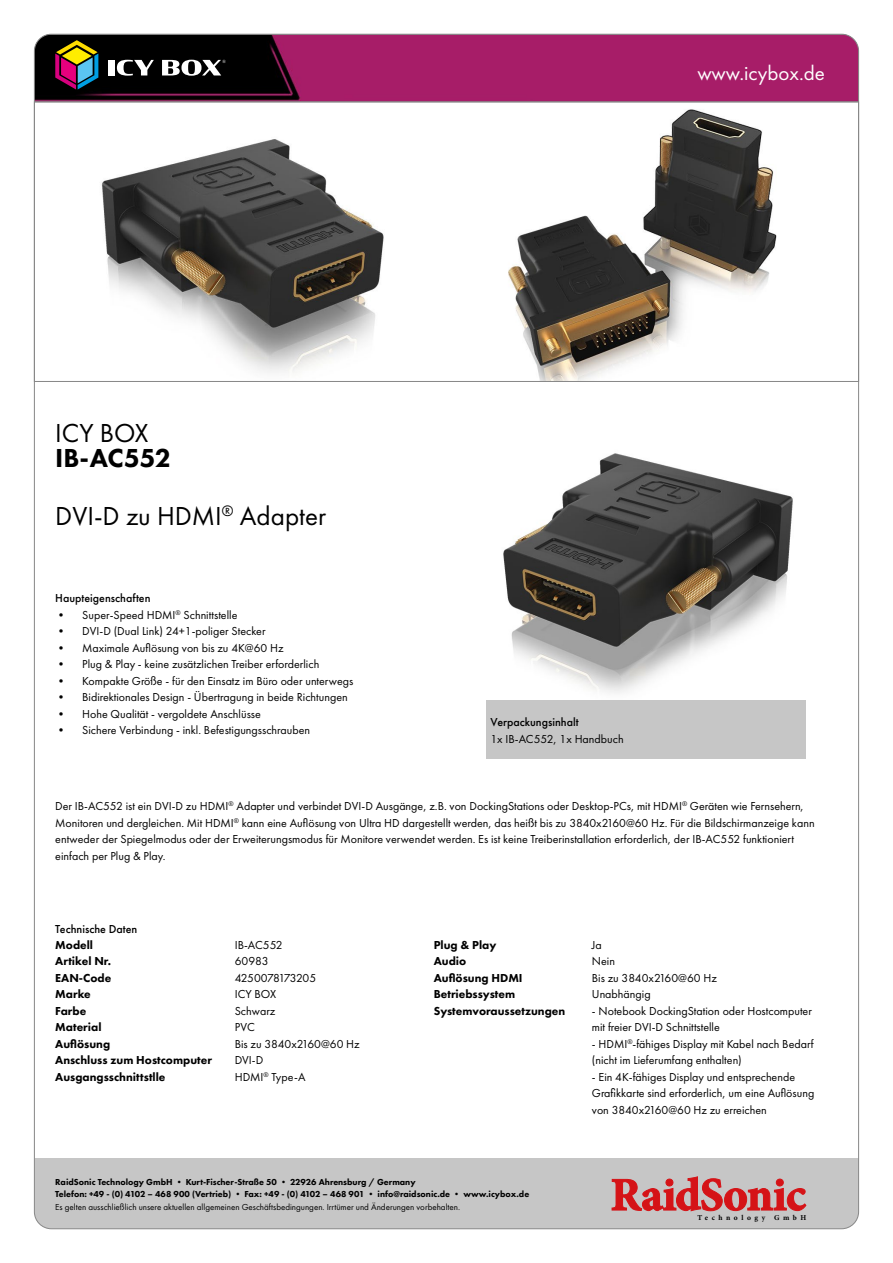
<style>
.page{position:relative;width:893px;height:1263px;background:#fff}
.page>*{position:absolute;margin:0;border:0;box-sizing:border-box;transform-origin:0 0}
.t1{font:27px "Futura PT";color:#000}
.t2{font:800 27px "Futura PT";letter-spacing:-.02em;color:#000}
.t3{font:21px "Futura PT";color:#fff}
.t4{font:12px/16.5px "Futura PT";color:#000}
.t5{font:800 12px/16.5px "Futura PT";color:#000}
.t6{font:500 12px "Futura PT";color:#000}
.t7{font:800 9px/12px "Futura PT";color:#000}
.t8{font:9px "Futura PT";color:#000}
.t9{font:700 7.5px "Minion Pro";letter-spacing:.47em;color:#000}
</style>
<div class="page">
<svg style="left:36px;top:102px;width:821px;height:280px"></svg>
<img style="left:503px;top:453px;width:290px;height:240px">
<div style="left:34px;top:1159px;width:825px;height:70px;background:#c6c6c6"></div>
<svg style="left:612px;top:1176px;width:194px;height:35px"></svg>
<svg style="left:34px;top:34px;width:825px;height:68px;background:#801a51"></svg>
<div style="left:108px;top:60px;width:7px;height:15px;background:#fff"></div>
<svg style="left:117px;top:60px;width:37px;height:16px"></svg>
<svg style="left:162px;top:60px;width:64px;height:16px"></svg>
<svg style="left:55px;top:40px;width:43px;height:50px;background:#6a5147"></svg>
<div style="left:486px;top:700px;width:320px;height:59px;background:#c6c6c6"></div>
<h1 class="t1" style="left:55px;top:417px;width:95px">ICY BOX</h1>
<h1 class="t2" style="left:55px;top:441px;width:117px">IB-AC552</h1>
<h1 class="t1" style="left:55px;top:499px;width:272px">DVI-D zu HDMI<sup>®</sup> Adapter</h1>
<p class="t6" style="left:55px;top:591px;width:97px">Haupteigenschaften</p>
<p class="t4" style="left:55px;top:606px;width:184px">• Super-Speed HDMI<sup>®</sup> Schnittstelle</p>
<p class="t4" style="left:55px;top:623px;width:212px">• DVI-D (Dual Link) 24+1-poliger Stecker</p>
<p class="t4" style="left:55px;top:639px;width:230px">• Maximale Auflösung von bis zu 4K@60 Hz</p>
<p class="t4" style="left:55px;top:656px;width:266px">• Plug &amp; Play - keine zusätzlichen Treiber erforderlich</p>
<p class="t4" style="left:55px;top:672px;width:300px">• Kompakte Größe - für den Einsatz im Büro oder unterwegs</p>
<p class="t4" style="left:55px;top:689px;width:294px">• Bidirektionales Design - Übertragung in beide Richtungen</p>
<p class="t4" style="left:55px;top:705px;width:207px">• Hohe Qualität - vergoldete Anschlüsse</p>
<p class="t4" style="left:55px;top:722px;width:256px">• Sichere Verbindung - inkl. Befestigungsschrauben</p>
<h2 class="t3" style="left:697px;top:60px;width:129px">www.icybox.de</h2>
<p class="t6" style="left:490px;top:715px;width:90px">Verpackungsinhalt</p>
<p class="t4" style="left:490px;top:730px;width:135px">1x IB-AC552, 1x Handbuch</p>
<p class="t4" style="left:55px;top:798px;width:761px">Der IB-AC552 ist ein DVI-D zu HDMI<sup>®</sup> Adapter und verbindet DVI-D Ausgänge, z.B. von DockingStations oder Desktop-PCs, mit HDMI<sup>®</sup> Geräten wie Fernsehern, Monitoren und dergleichen. Mit HDMI<sup>®</sup> kann eine Auflösung von Ultra HD dargestellt werden, das heißt bis zu 3840x2160@60 Hz. Für die Bildschirmanzeige kann entweder der Spiegelmodus oder der Erweiterungsmodus für Monitore verwendet werden. Es ist keine Treiberinstallation erforderlich, der IB-AC552 funktioniert einfach per Plug &amp; Play.</p>
<p class="t6" style="left:55px;top:921px;width:84px">Technische Daten</p>
<p class="t5" style="left:55px;top:936px;width:158px">Modell<br>Artikel Nr.<br>EAN-Code<br>Marke<br>Farbe<br>Material<br>Auflösung<br>Anschluss zum Hostcomputer<br>Ausgangsschnittstlle</p>
<p class="t4" style="left:235px;top:936px;width:127px">IB-AC552<br>60983<br>4250078173205<br>ICY BOX<br>Schwarz<br>PVC<br>Bis zu 3840x2160@60 Hz<br>DVI-D<br>HDMI<sup>®</sup> Type-A</p>
<p class="t5" style="left:434px;top:936px;width:133px">Plug &amp; Play<br>Audio<br>Auflösung HDMI<br>Betriebssystem<br>Systemvoraussetzungen</p>
<p class="t4" style="left:592px;top:937px;width:127px">Ja<br>Nein<br>Bis zu 3840x2160@60 Hz<br>Unabhängig</p>
<p class="t4" style="left:592px;top:1003px;width:222px">- Notebook DockingStation oder Hostcomputer mit freier DVI-D Schnittstelle</p>
<p class="t4" style="left:592px;top:1036px;width:223px">- HDMI<sup>®</sup>-fähiges Display mit Kabel nach Bedarf (nicht im Lieferumfang enthalten)</p>
<p class="t4" style="left:592px;top:1069px;width:224px">- Ein 4K-fähiges Display und entsprechende<br>Grafikkarte sind erforderlich, um eine Auflösung von 3840x2160@60 Hz zu erreichen</p>
<p class="t7" style="left:55px;top:1175px;width:475px">RaidSonic Technology GmbH • Kurt-Fischer-Straße 50 • 22926 Ahrensburg / Germany<br>Telefon: +49 - (0) 4102 – 468 900 (Vertrieb) • Fax: +49 - (0) 4102 – 468 901 • info@raidsonic.de • www.icybox.de</p>
<p class="t8" style="left:55px;top:1202px;width:406px">Es gelten ausschließlich unsere aktuellen allgemeinen Geschäftsbedingungen. Irrtümer und Änderungen vorbehalten.</p>
<p class="t9" style="left:697px;top:1212px;width:110px">Technology GmbH</p>
</div>
